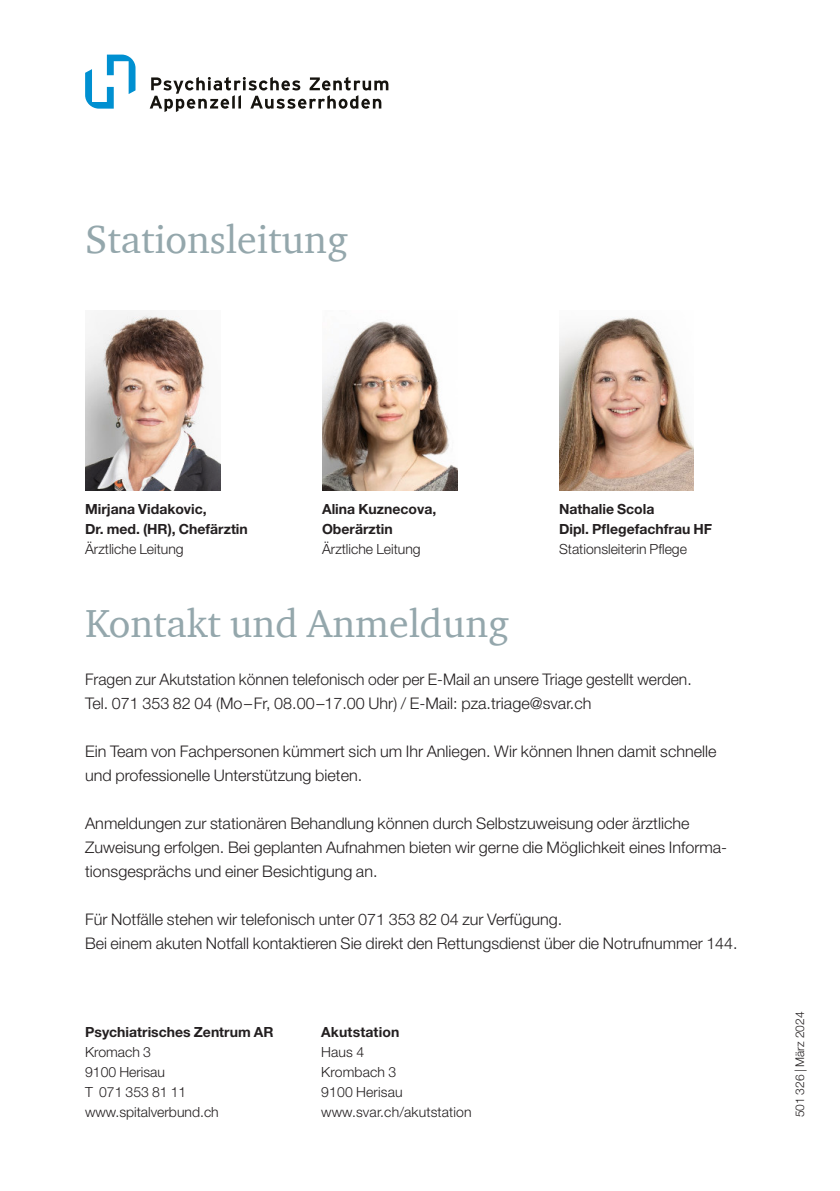
<style>
.page{position:relative;width:840px;height:1191px;background:#fff}
.page>*{position:absolute;margin:0;border:0;box-sizing:border-box;transform-origin:0 0}
.t1{font:40px "Charter";color:#94a7ac}
.t2{font:300 16px "Helvetica Neue LT Std";color:#231f20}
.t3{font:300 14px "Helvetica Neue LT Std";color:#231f20}
.t4{font:700 14px "Helvetica Neue LT Std";color:#231f20}
.t5{font:300 12px "Helvetica Neue LT Std";color:#231f20}
</style>
<div class="page">
<svg style="left:85px;top:55px;width:50px;height:54px"></svg>
<svg style="left:150px;top:77px;width:238px;height:35px"></svg>
<img style="left:85px;top:311px;width:135px;height:180px">
<img style="left:322px;top:321px;width:135px;height:170px">
<img style="left:559px;top:317px;width:134px;height:174px">
<p class="t1" style="left:85px;top:214px;width:264px">Stationsleitung</p>
<p class="t4" style="left:85px;top:504px;width:123px">Mirjana Vidakovic,</p>
<p class="t4" style="left:85px;top:524px;width:164px">Dr. med. (HR), Chefärztin</p>
<p class="t3" style="left:85px;top:544px;width:100px">Ärztliche Leitung</p>
<p class="t4" style="left:322px;top:504px;width:116px">Alina Kuznecova,</p>
<p class="t4" style="left:322px;top:524px;width:72px">Oberärztin</p>
<p class="t3" style="left:322px;top:544px;width:100px">Ärztliche Leitung</p>
<p class="t1" style="left:85px;top:598px;width:425px">Kontakt und Anmeldung</p>
<p class="t4" style="left:558px;top:504px;width:97px">Nathalie Scola</p>
<p class="t4" style="left:558px;top:524px;width:154px">Dipl. Pflegefachfrau HF</p>
<p class="t3" style="left:558px;top:544px;width:129px">Stationsleiterin Pflege</p>
<p class="t2" style="left:85px;top:674px;width:607px">Fragen zur Akutstation können telefonisch oder per E-Mail an unsere Triage gestellt werden.</p>
<p class="t2" style="left:85px;top:698px;width:507px">Tel. 071 353 82 04 (Mo–Fr, 08.00–17.00 Uhr) / E-Mail: pza.triage@svar.ch</p>
<p class="t2" style="left:85px;top:746px;width:632px">Ein Team von Fachpersonen kümmert sich um Ihr Anliegen. Wir können Ihnen damit schnelle</p>
<p class="t2" style="left:85px;top:770px;width:278px">und professionelle Unterstützung bieten.</p>
<p class="t2" style="left:85px;top:818px;width:605px">Anmeldungen zur stationären Behandlung können durch Selbstzuweisung oder ärztliche</p>
<p class="t2" style="left:85px;top:842px;width:643px">Zuweisung erfolgen. Bei geplanten Aufnahmen bieten wir gerne die Möglichkeit eines Informa-</p>
<p class="t2" style="left:85px;top:866px;width:294px">tionsgesprächs und einer Besichtigung an.</p>
<p class="t2" style="left:85px;top:914px;width:478px">Für Notfälle stehen wir telefonisch unter 071 353 82 04 zur Verfügung.</p>
<p class="t2" style="left:85px;top:938px;width:653px">Bei einem akuten Notfall kontaktieren Sie direkt den Rettungsdienst über die Notrufnummer 144.</p>
<p class="t4" style="left:85px;top:1027px;width:190px">Psychiatrisches Zentrum AR</p>
<p class="t3" style="left:85px;top:1047px;width:67px">Kromach 3</p>
<p class="t3" style="left:85px;top:1067px;width:81px">9100 Herisau</p>
<p class="t3" style="left:85px;top:1087px;width:103px">T 071 353 81 11</p>
<p class="t3" style="left:85px;top:1107px;width:135px">www.spitalverbund.ch</p>
<p class="t4" style="left:321px;top:1027px;width:80px">Akutstation</p>
<p class="t3" style="left:321px;top:1047px;width:44px">Haus 4</p>
<p class="t3" style="left:321px;top:1067px;width:76px">Krombach 3</p>
<p class="t3" style="left:321px;top:1087px;width:83px">9100 Herisau</p>
<p class="t3" style="left:321px;top:1107px;width:152px">www.svar.ch/akutstation</p>
<p class="t5" style="left:795px;top:1117px;width:107px;rotate:-90deg">501 326 | März 2024</p>
</div>
